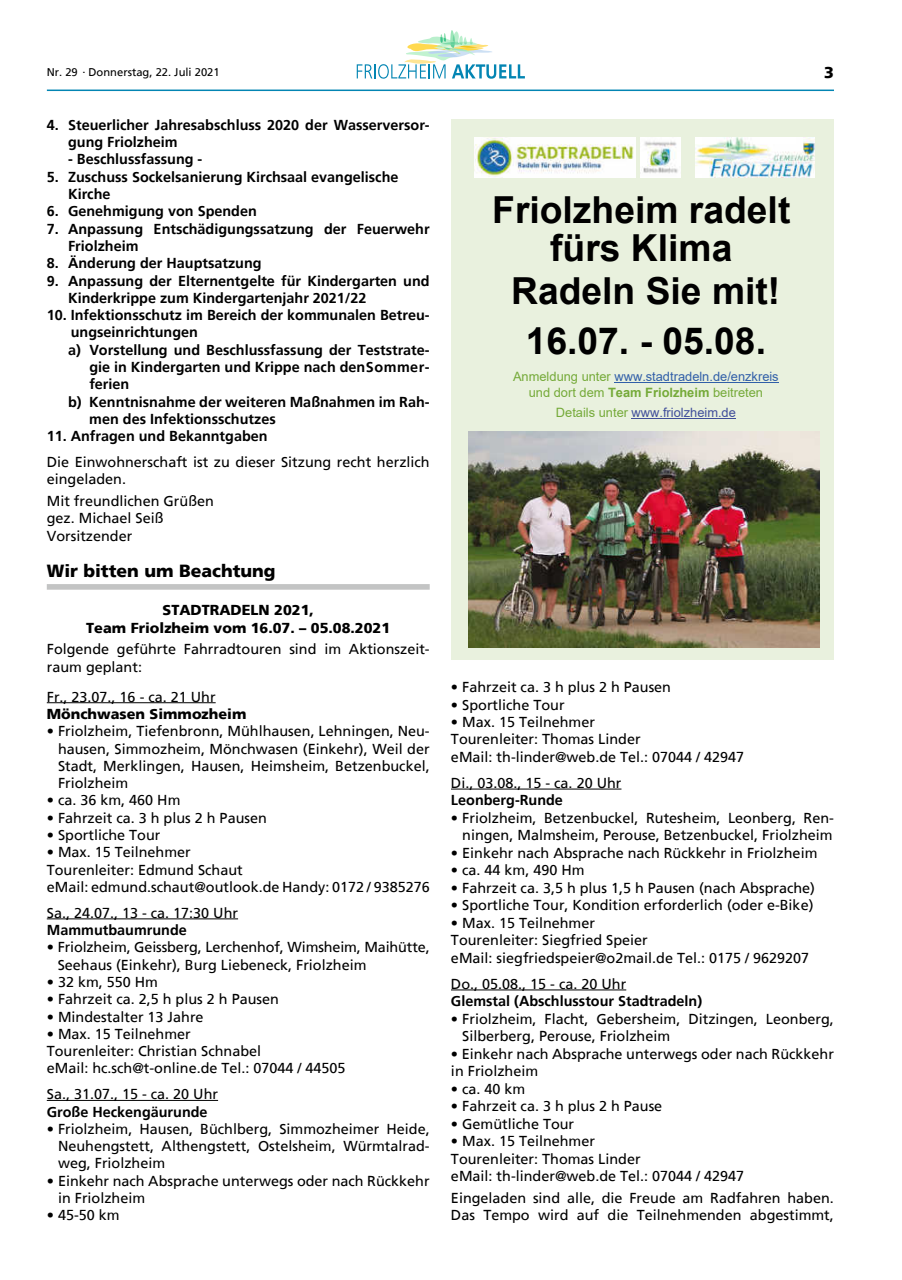
<style>
.page{position:relative;width:902px;height:1280px;background:#fff}
.page>*{position:absolute;margin:0;border:0;box-sizing:border-box;transform-origin:0 0}
.t1{font:700 37.2px/38.5px "Arial";color:#000;text-align:center}
.t2{font:900 17.55px "Frutiger";color:#000}
.t3{font:900 15.9px "Frutiger";color:#000}
.t4{font:14.4px/17.2px "Frutiger";color:#000}
.t5{font:700 14.4px/17.2px "Frutiger";color:#000}
.t6{font:900 14.4px/17.2px "Frutiger";color:#000;text-align:center}
.t7{font:12.9px/15.9px "Arial";color:#75aa39;text-align:center}
.t8{font:12.9px "Arial";color:#404e9a}
.t9{font:11.1px "Frutiger";color:#000}
.s1{color:#315fa8}
.s2{font-weight:700}
.s3{color:#75aa39}
</style>
<div class="page">
<svg style="left:357px;top:30px;width:168px;height:49px"></svg>
<hr style="left:47px;top:90px;width:786px;height:1px;background:#0385b3">
<div style="left:47px;top:584px;width:382px;height:6px;background:#c3c4c4"></div>
<hr style="left:47px;top:702px;width:169px;height:1px;background:#000">
<hr style="left:47px;top:918px;width:191px;height:1px;background:#000">
<hr style="left:47px;top:1100px;width:171px;height:1px;background:#000">
<hr style="left:451px;top:789px;width:170px;height:1px;background:#000">
<hr style="left:451px;top:989px;width:175px;height:1px;background:#000">
<div style="left:451px;top:119px;width:382px;height:541px;background:#e9f1de"></div>
<img style="left:474px;top:137px;width:161px;height:40px">
<img style="left:640px;top:137px;width:40px;height:40px">
<img style="left:695px;top:137px;width:119px;height:40px">
<hr style="left:614px;top:382px;width:164px;height:1px;background:#315fa8">
<hr style="left:631px;top:418px;width:105px;height:1px;background:#404e9a">
<img style="left:468px;top:431px;width:351px;height:216px">
<p class="t9" style="left:47px;top:66px;width:174px">Nr. 29 <sup>.</sup> Donnerstag, 22. Juli 2021</p>
<p class="t3" style="left:824px;top:63px;width:11px">3</p>
<p class="t5" style="left:68px;top:116px;width:363px;text-indent:-21px">4. Steuerlicher Jahresabschluss 2020 der Wasserversor&shy;gung Friolzheim</p>
<p class="t5" style="left:68px;top:151px;width:136px">- Beschlussfassung -</p>
<p class="t5" style="left:68px;top:168px;width:332px;text-indent:-21px">5. Zuschuss Sockelsanierung Kirchsaal evangelische<br>Kirche</p>
<p class="t5" style="left:47px;top:203px;width:211px">6. Genehmigung von Spenden</p>
<p class="t5" style="left:68px;top:220px;width:363px;text-indent:-21px">7. Anpassung Entschädigungssatzung der Feuerwehr<br>Friolzheim</p>
<p class="t5" style="left:47px;top:254px;width:216px">8. Änderung der Hauptsatzung</p>
<p class="t5" style="left:68px;top:272px;width:363px;text-indent:-21px">9. Anpassung der Elternentgelte für Kindergarten und<br>Kinderkrippe zum Kindergartenjahr 2021/22</p>
<p class="t5" style="left:47px;top:306px;width:384px">10. Infektionsschutz im Bereich der kommunalen Betreu-</p>
<p class="t5" style="left:71px;top:324px;width:129px">ungseinrichtungen</p>
<p class="t5" style="left:68px;top:341px;width:363px">a) Vorstellung und Beschlussfassung der Teststrate-</p>
<p class="t5" style="left:89px;top:358px;width:342px">gie in Kindergarten und Krippe nach denSommer-</p>
<p class="t5" style="left:89px;top:376px;width:41px">ferien</p>
<p class="t5" style="left:68px;top:393px;width:363px">b) Kenntnisnahme der weiteren Maßnahmen im Rah-</p>
<p class="t5" style="left:89px;top:410px;width:188px">men des Infektionsschutzes</p>
<p class="t5" style="left:47px;top:427px;width:222px">11. Anfragen und Bekanntgaben</p>
<p class="t4" style="left:47px;top:453px;width:384px">Die Einwohnerschaft ist zu dieser Sitzung recht herzlich eingeladen.</p>
<p class="t4" style="left:47px;top:492px;width:169px">Mit freundlichen Grüßen gez. Michael Seiß<br>Vorsitzender</p>
<p class="t2" style="left:47px;top:560px;width:230px">Wir bitten um Beachtung</p>
<p class="t6" style="left:86px;top:601px;width:305px">STADTRADELN 2021,<br>Team Friolzheim vom 16.07. – 05.08.2021</p>
<p class="t4" style="left:47px;top:640px;width:384px">Folgende geführte Fahrradtouren sind im Aktionszeit&shy;raum geplant:</p>
<p class="t4" style="left:47px;top:688px;width:170px">Fr., 23.07., 16 - ca. 21 Uhr</p>
<p class="t6" style="left:47px;top:705px;width:201px">Mönchwasen Simmozheim</p>
<p class="t4" style="left:58px;top:722px;width:373px;text-align:justify;text-indent:-11px">• Friolzheim, Tiefenbronn, Mühlhausen, Lehningen, Neu&shy;hausen, Simmozheim, Mönchwasen (Einkehr), Weil der Stadt, Merklingen, Hausen, Heimsheim, Betzenbuckel, Friolzheim</p>
<p class="t4" style="left:47px;top:792px;width:135px">• ca. 36 km, 460 Hm</p>
<p class="t4" style="left:47px;top:809px;width:221px">• Fahrzeit ca. 3 h plus 2 h Pausen</p>
<p class="t4" style="left:47px;top:826px;width:115px">• Sportliche Tour</p>
<p class="t4" style="left:47px;top:844px;width:384px">• Max. 15 Teilnehmer<br>Tourenleiter: Edmund Schaut<br>eMail: edmund.schaut@outlook.de Handy: 0172 / 9385276</p>
<p class="t4" style="left:47px;top:904px;width:193px">Sa., 24.07., 13 - ca. 17:30 Uhr</p>
<p class="t5" style="left:47px;top:921px;width:141px">Mammutbaumrunde</p>
<p class="t4" style="left:58px;top:938px;width:373px;text-indent:-11px">• Friolzheim, Geissberg, Lerchenhof, Wimsheim, Maihütte,<br>Seehaus (Einkehr), Burg Liebeneck, Friolzheim</p>
<p class="t4" style="left:47px;top:973px;width:113px">• 32 km, 550 Hm</p>
<p class="t4" style="left:47px;top:990px;width:233px">• Fahrzeit ca. 2,5 h plus 2 h Pausen</p>
<p class="t4" style="left:47px;top:1008px;width:158px">• Mindestalter 13 Jahre</p>
<p class="t4" style="left:47px;top:1025px;width:300px">• Max. 15 Teilnehmer<br>Tourenleiter: Christian Schnabel<br>eMail: hc.sch@t-online.de Tel.: 07044 / 44505</p>
<p class="t4" style="left:47px;top:1085px;width:173px">Sa., 31.07., 15 - ca. 20 Uhr</p>
<p class="t5" style="left:47px;top:1103px;width:162px">Große Heckengäurunde</p>
<p class="t4" style="left:58px;top:1120px;width:373px;text-align:justify;text-indent:-11px">• Friolzheim, Hausen, Büchlberg, Simmozheimer Heide, Neuhengstett, Althengstett, Ostelsheim, Würmtalrad&shy;weg, Friolzheim</p>
<p class="t4" style="left:58px;top:1172px;width:373px;text-indent:-11px">• Einkehr nach Absprache unterwegs oder nach Rückkehr in Friolzheim</p>
<p class="t4" style="left:47px;top:1206px;width:74px">• 45-50 km</p>
<h1 class="t1" style="left:492px;top:191px;width:299px">Friolzheim radelt fürs Klima</h1>
<h1 class="t1" style="left:511px;top:266px;width:270px;line-height:50.1px">Radeln Sie mit!<br>16.07. - 05.08.</h1>
<p class="t7" style="left:513px;top:368px;width:267px">Anmeldung unter <span class="s1">www.stadtradeln.de/enzkreis </span>und dort dem <span class="s2">Team Friolzheim</span> beitreten</p>
<p class="t8" style="left:556px;top:403px;width:181px"><span class="s3">Details unter</span> www.friolzheim.de</p>
<p class="t4" style="left:451px;top:678px;width:221px">• Fahrzeit ca. 3 h plus 2 h Pausen</p>
<p class="t4" style="left:451px;top:696px;width:115px">• Sportliche Tour</p>
<p class="t4" style="left:451px;top:713px;width:295px">• Max. 15 Teilnehmer<br>Tourenleiter: Thomas Linder<br>eMail: th-linder@web.de Tel.: 07044 / 42947</p>
<p class="t4" style="left:451px;top:774px;width:172px">Di., 03.08., 15 - ca. 20 Uhr</p>
<p class="t5" style="left:451px;top:792px;width:113px">Leonberg-Runde</p>
<p class="t4" style="left:451px;top:809px;width:384px;text-align:right">• Friolzheim, Betzenbuckel, Rutesheim, Leonberg, Ren&shy;ningen, Malmsheim, Perouse, Betzenbuckel, Friolzheim</p>
<p class="t4" style="left:451px;top:844px;width:368px">• Einkehr nach Absprache nach Rückkehr in Friolzheim</p>
<p class="t4" style="left:451px;top:862px;width:135px">• ca. 44 km, 490 Hm</p>
<p class="t4" style="left:451px;top:879px;width:365px">• Fahrzeit ca. 3,5 h plus 1,5 h Pausen (nach Absprache)</p>
<p class="t4" style="left:451px;top:897px;width:364px">• Sportliche Tour, Kondition erforderlich (oder e-Bike)</p>
<p class="t4" style="left:451px;top:914px;width:359px">• Max. 15 Teilnehmer<br>Tourenleiter: Siegfried Speier<br>eMail: siegfriedspeier@o2mail.de Tel.: 0175 / 9629207</p>
<p class="t4" style="left:451px;top:975px;width:177px">Do., 05.08., 15 - ca. 20 Uhr</p>
<p class="t5" style="left:451px;top:992px;width:253px">Glemstal (Abschlusstour Stadtradeln)</p>
<p class="t4" style="left:462px;top:1010px;width:373px;text-indent:-11px">• Friolzheim, Flacht, Gebersheim, Ditzingen, Leonberg,<br>Silberberg, Perouse, Friolzheim</p>
<p class="t4" style="left:451px;top:1045px;width:384px">• Einkehr nach Absprache unterwegs oder nach Rückkehr in Friolzheim</p>
<p class="t4" style="left:451px;top:1080px;width:76px">• ca. 40 km</p>
<p class="t4" style="left:451px;top:1097px;width:213px">• Fahrzeit ca. 3 h plus 2 h Pause</p>
<p class="t4" style="left:451px;top:1115px;width:125px">• Gemütliche Tour</p>
<p class="t4" style="left:451px;top:1132px;width:295px">• Max. 15 Teilnehmer<br>Tourenleiter: Thomas Linder<br>eMail: th-linder@web.de Tel.: 07044 / 42947</p>
<p class="t4" style="left:451px;top:1189px;width:384px">Eingeladen sind alle, die Freude am Radfahren haben.<br>Das Tempo wird auf die Teilnehmenden abgestimmt,</p>
</div>
